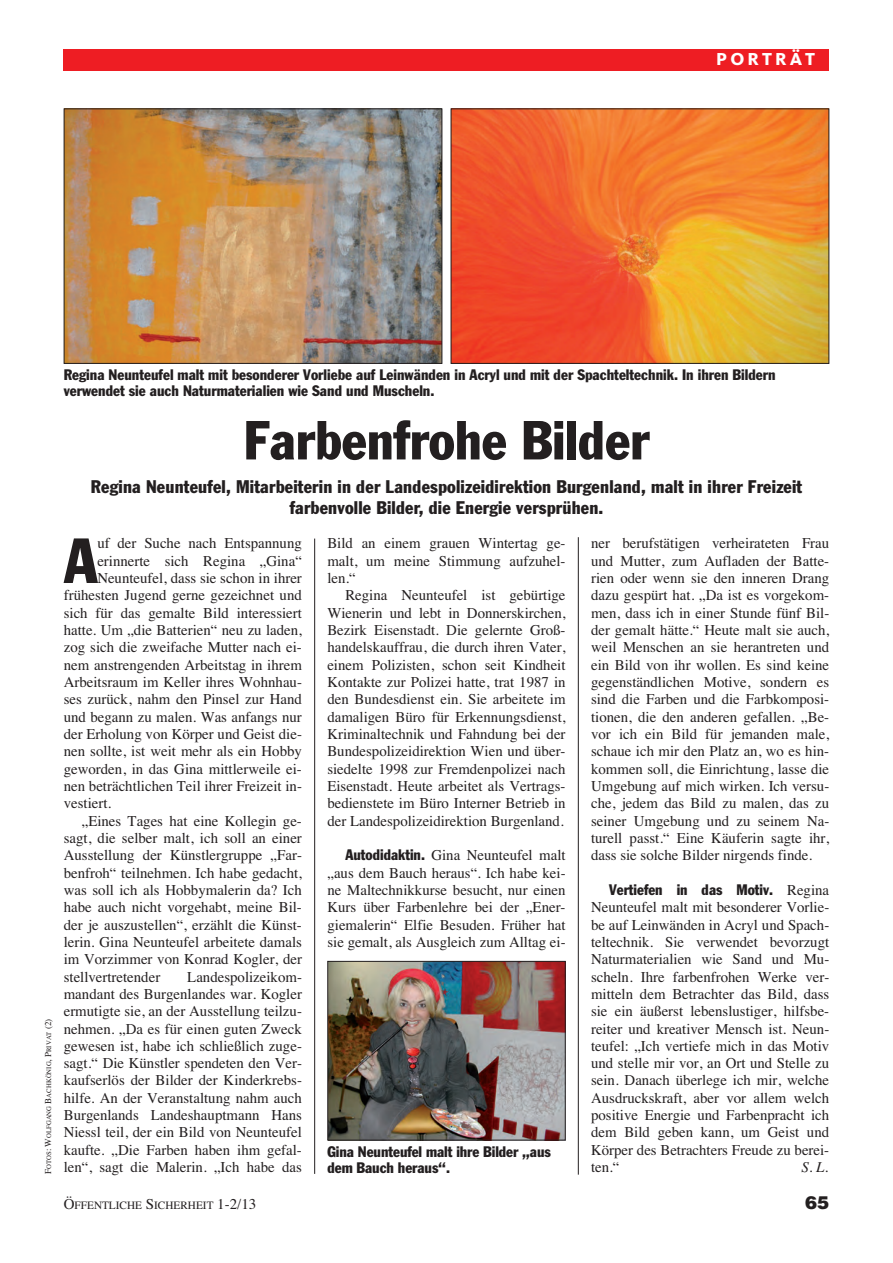
<style>
.page{position:relative;width:893px;height:1263px;background:#fff}
.page>*{position:absolute;margin:0;border:0;box-sizing:border-box;transform-origin:0 0}
.t1{font:condensed 62.55px "Franklin Gothic";color:#231f20}
.t2{font:condensed 54px "Franklin Gothic";color:#231f20}
.t3{font:condensed 18px/21.6px "Franklin Gothic";letter-spacing:.01em;color:#231f20;text-align:center}
.t4{font:800 18px "Kievit";letter-spacing:.175em;color:#fff}
.t5{font:900 18px "Helvetica";color:#231f20}
.t6{font:15px/17.2px "Times";color:#231f20;text-align:justify}
.t7{font:condensed 15px/15.8px "Franklin Gothic";color:#231f20}
.t8{font:italic 15px "Times";color:#231f20}
.t9{font:11.25px "Times";color:#231f20}
.t10{font:6.75px "Times";color:#231f20}
.s1{font-size:9px}
.s2{font-family:"Franklin Gothic";font-stretch:condensed}
.s3{font-family:"Times";font-stretch:normal}
.s4{font-size:15px}
</style>
<div class="page">
<hr style="left:314px;top:538px;width:1px;height:636px;background:#231f20">
<div style="left:64px;top:49px;width:765px;height:21px;background:#ee1d23"></div>
<hr style="left:578px;top:537px;width:1px;height:637px;background:#231f20">
<img style="left:66px;top:111px;width:374px;height:251px">
<div style="left:64px;top:109px;width:378px;height:255px;border:1px solid #231f20"></div>
<img style="left:453px;top:111px;width:374px;height:251px">
<div style="left:451px;top:109px;width:378px;height:255px;border:1px solid #231f20"></div>
<img style="left:329px;top:963px;width:235px;height:175px">
<div style="left:327px;top:961px;width:239px;height:179px;border:1px solid #231f20"></div>
<p class="t4" style="left:716px;top:53px;width:100px">PORTRÄT</p>
<p class="t10" style="left:45px;top:1174px;width:157px;rotate:-90deg"><span class="s1">F</span>OTOS<span class="s1">: W</span>OLFGANG <span class="s1">B</span>ACHKÖNIG<span class="s1">, P</span>RIVAT <span class="s1">(2)</span></p>
<p class="t7" style="left:64px;top:368px;width:713px">Regina Neunteufel malt mit besonderer Vorliebe auf Leinwänden in Acryl und mit der Spachteltechnik. In ihren Bildern verwendet sie auch Naturmaterialien wie Sand und Muscheln.</p>
<h2 class="t2" style="left:244px;top:421px;width:407px">Farbenfrohe Bilder</h2>
<p class="t3" style="left:91px;top:477px;width:713px">Regina Neunteufel, Mitarbeiterin in der Landespolizeidirektion Burgenland, malt in ihrer Freizeit farbenvolle Bilder, die Energie versprühen.</p>
<h1 class="t1" style="left:64px;top:538px;width:35px">A</h1>
<p class="t6" style="left:97px;top:534px;width:206px">uf der Suche nach Entspannung</p>
<p class="t6" style="left:97px;top:552px;width:206px">erinnerte sich Regina „Gina“</p>
<p class="t6" style="left:97px;top:569px;width:206px">Neunteufel, dass sie schon in ihrer</p>
<p class="t6" style="left:64px;top:586px;width:240px">frühesten Jugend gerne gezeichnet und</p>
<p class="t6" style="left:64px;top:604px;width:240px">sich für das gemalte Bild interessiert</p>
<p class="t6" style="left:64px;top:621px;width:240px">hatte. Um „die Batterien“ neu zu laden,</p>
<p class="t6" style="left:64px;top:638px;width:240px">zog sich die zweifache Mutter nach ei-</p>
<p class="t6" style="left:64px;top:656px;width:240px">nem anstrengenden Arbeitstag in ihrem</p>
<p class="t6" style="left:64px;top:673px;width:240px">Arbeitsraum im Keller ihres Wohnhau-</p>
<p class="t6" style="left:64px;top:690px;width:240px">ses zurück, nahm den Pinsel zur Hand</p>
<p class="t6" style="left:64px;top:708px;width:240px">und begann zu malen. Was anfangs nur</p>
<p class="t6" style="left:64px;top:725px;width:240px">der Erholung von Körper und Geist die-</p>
<p class="t6" style="left:64px;top:742px;width:240px">nen sollte, ist weit mehr als ein Hobby</p>
<p class="t6" style="left:64px;top:760px;width:240px">geworden, in das Gina mittlerweile ei-</p>
<p class="t6" style="left:64px;top:777px;width:240px">nen beträchtlichen Teil ihrer Freizeit in-</p>
<p class="t6" style="left:64px;top:794px;width:49px">vestiert.</p>
<p class="t6" style="left:82px;top:812px;width:222px">„Eines Tages hat eine Kollegin ge-</p>
<p class="t6" style="left:64px;top:829px;width:240px">sagt, die selber malt, ich soll an einer</p>
<p class="t6" style="left:64px;top:846px;width:240px">Ausstellung der Künstlergruppe „Far-</p>
<p class="t6" style="left:64px;top:864px;width:240px">benfroh“ teilnehmen. Ich habe gedacht,</p>
<p class="t6" style="left:64px;top:881px;width:240px">was soll ich als Hobbymalerin da? Ich</p>
<p class="t6" style="left:64px;top:898px;width:240px">habe auch nicht vorgehabt, meine Bil-</p>
<p class="t6" style="left:64px;top:916px;width:240px">der je auszustellen“, erzählt die Künst-</p>
<p class="t6" style="left:64px;top:933px;width:240px">lerin. Gina Neunteufel arbeitete damals</p>
<p class="t6" style="left:64px;top:950px;width:240px">im Vorzimmer von Konrad Kogler, der</p>
<p class="t6" style="left:64px;top:968px;width:98px">stellvertretender</p>
<p class="t6" style="left:64px;top:968px;width:240px;text-indent:124px">Landespolizeikom&shy;mandant des Burgenlandes war. Kogler ermutigte sie, an der Ausstellung teilzu&shy;nehmen. „Da es für einen guten Zweck gewesen ist, habe ich schließlich zuge&shy;sagt.“ Die Künstler spendeten den Ver&shy;kaufserlös der Bilder der Kinderkrebs&shy;hilfe. An der Veranstaltung nahm auch Burgenlands Landeshauptmann Hans Niessl teil, der ein Bild von Neunteufel kaufte. „Die Farben haben ihm gefal&shy;len“, sagt die Malerin. „Ich habe das</p>
<p class="t6" style="left:327px;top:534px;width:240px">Bild an einem grauen Wintertag ge&shy;malt, um meine Stimmung aufzuhel&shy;len.“</p>
<p class="t6" style="left:327px;top:586px;width:240px;text-indent:18px">Regina Neunteufel ist gebürtige Wienerin und lebt in Donnerskirchen, Bezirk Eisenstadt. Die gelernte Groß&shy;handelskauffrau, die durch ihren Vater, einem Polizisten, schon seit Kindheit Kontakte zur Polizei hatte, trat 1987 in den Bundesdienst ein. Sie arbeitete im damaligen Büro für Erkennungsdienst, Kriminaltechnik und Fahndung bei der Bundespolizeidirektion Wien und über&shy;siedelte 1998 zur Fremdenpolizei nach Eisenstadt. Heute arbeitet als Vertrags&shy;bedienstete im Büro Interner Betrieb in der Landespolizeidirektion Burgenland.</p>
<p class="t6" style="left:327px;top:846px;width:240px;text-indent:18px"><span class="s2">Autodidaktin.</span> Gina Neunteufel malt „aus dem Bauch heraus“. Ich habe kei&shy;ne Maltechnikkurse besucht, nur einen Kurs über Farbenlehre bei der „Ener&shy;giemalerin“ Elfie Besuden. Früher hat sie gemalt, als Ausgleich zum Alltag ei-</p>
<p class="t7" style="left:327px;top:1145px;width:225px">Gina Neunteufel malt ihre Bilder „aus dem Bauch heraus“.</p>
<p class="t6" style="left:591px;top:534px;width:240px">ner berufstätigen verheirateten Frau und Mutter, zum Aufladen der Batte&shy;rien oder wenn sie den inneren Drang dazu gespürt hat. „Da ist es vorgekom&shy;men, dass ich in einer Stunde fünf Bil&shy;der gemalt hätte.“ Heute malt sie auch, weil Menschen an sie herantreten und ein Bild von ihr wollen. Es sind keine gegenständlichen Motive, sondern es sind die Farben und die Farbkomposi&shy;tionen, die den anderen gefallen. „Be&shy;vor ich ein Bild für jemanden male, schaue ich mir den Platz an, wo es hin&shy;kommen soll, die Einrichtung, lasse die Umgebung auf mich wirken. Ich versu&shy;che, jedem das Bild zu malen, das zu seiner Umgebung und zu seinem Na&shy;turell passt.“ Eine Käuferin sagte ihr, dass sie solche Bilder nirgends finde.</p>
<p class="t7" style="left:609px;top:883px;width:222px">Vertiefen in das Motiv. <span class="s3">Regina</span></p>
<p class="t6" style="left:591px;top:898px;width:240px">Neunteufel malt mit besonderer Vorlie&shy;be auf Leinwänden in Acryl und Spach&shy;teltechnik. Sie verwendet bevorzugt Naturmaterialien wie Sand und Mu&shy;scheln. Ihre farbenfrohen Werke ver&shy;mitteln dem Betrachter das Bild, dass sie ein äußerst lebenslustiger, hilfsbe&shy;reiter und kreativer Mensch ist. Neun&shy;teufel: „Ich vertiefe mich in das Motiv und stelle mir vor, an Ort und Stelle zu sein. Danach überlege ich mir, welche Ausdruckskraft, aber vor allem welch positive Energie und Farbenpracht ich dem Bild geben kann, um Geist und Körper des Betrachters Freude zu berei&shy;ten.“</p>
<p class="t8" style="left:801px;top:1158px;width:28px">S. L.</p>
<p class="t9" style="left:64px;top:1198px;width:194px"><span class="s4">Ö</span>FFENTLICHE <span class="s4">S</span>ICHERHEIT <span class="s4">1-2/13</span></p>
<p class="t5" style="left:805px;top:1192px;width:26px">65</p>
</div>
